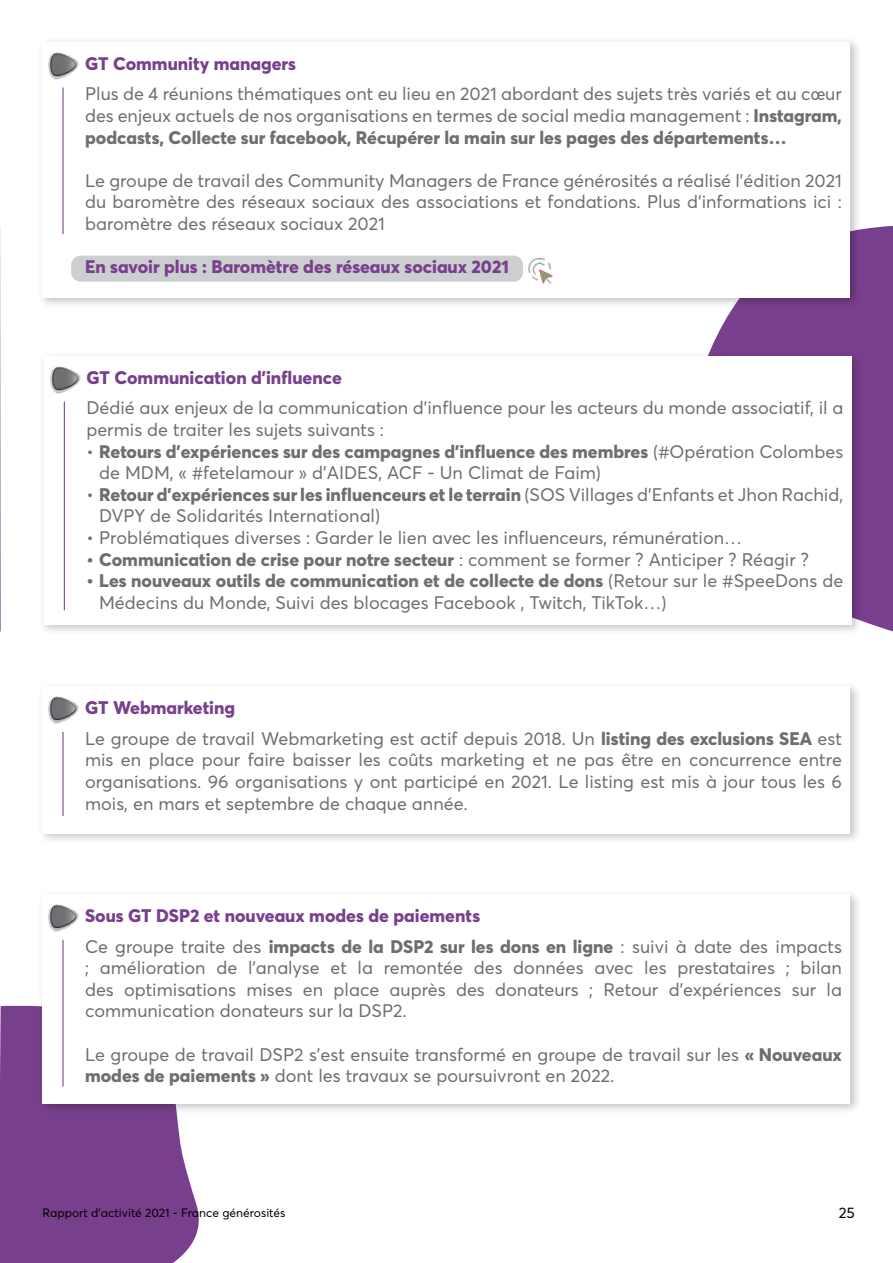
<style>
.page{position:relative;width:893px;height:1263px;background:#fff}
.page>*{position:absolute;margin:0;border:0;box-sizing:border-box;transform-origin:0 0}
.t1{font:18px/21.6px "Averta";color:#6d6e71}
.t2{font:800 18px "Averta";color:#783f8d}
.t3{font:800 18px "Averta";color:#6d6e71}
.t4{font:15px "Averta";color:#000}
.t5{font:12px "Averta";color:#000}
.s1{font-weight:800}
.s2{font-weight:400}
</style>
<div class="page">
<div style="left:0;top:1005px;width:199px;height:258px;background:#783f8d"></div>
<svg style="left:0;top:226px;width:1px;height:406px"></svg>
<div style="left:710px;top:226px;width:183px;height:406px;background:#783f8d"></div>
<div style="left:37px;top:37px;width:825px;height:272px;background:#000;opacity:.23"></div>
<div style="left:43px;top:42px;width:807px;height:256px;background:#fff"></div>
<div style="left:71px;top:256px;width:452px;height:26px;background:#cdcecf;border-radius:9px"></div>
<div style="left:37px;top:889px;width:825px;height:225px;background:#000;opacity:.23"></div>
<div style="left:43px;top:894px;width:807px;height:209px;background:#fff"></div>
<div style="left:39px;top:351px;width:824px;height:284px;background:#000;opacity:.23"></div>
<div style="left:44px;top:356px;width:808px;height:268px;background:#fff"></div>
<div style="left:37px;top:681px;width:825px;height:164px;background:#000;opacity:.23"></div>
<div style="left:43px;top:686px;width:807px;height:147px;background:#fff"></div>
<img style="left:48px;top:52px;width:31px;height:27px">
<img style="left:48px;top:905px;width:31px;height:26px">
<img style="left:50px;top:366px;width:31px;height:27px">
<img style="left:48px;top:697px;width:31px;height:27px">
<hr style="left:62px;top:88px;width:2px;height:146px;background:#783f8d">
<hr style="left:62px;top:940px;width:2px;height:146px;background:#783f8d">
<hr style="left:64px;top:402px;width:1px;height:208px;background:#783f8d">
<hr style="left:62px;top:732px;width:2px;height:84px;background:#783f8d">
<img style="left:528px;top:257px;width:25px;height:27px">
<p class="t2" style="left:85px;top:52px;width:213px">GT Community managers</p>
<p class="t1" style="left:85px;top:83px;width:758px;text-align:justify">Plus de 4 réunions thématiques ont eu lieu en 2021 abordant des sujets très variés et au cœur des enjeux actuels de nos organisations en termes de social media management : <span class="s1">Instagram, podcasts, Collecte sur facebook, Récupérer la main sur les pages des départements…</span></p>
<p class="t1" style="left:85px;top:169px;width:758px;text-align:justify">Le groupe de travail des Community Managers de France générosités a réalisé l’édition 2021 du baromètre des réseaux sociaux des associations et fondations. Plus d’informations ici : baromètre des réseaux sociaux 2021</p>
<p class="t2" style="left:85px;top:255px;width:425px">En savoir plus : Baromètre des réseaux sociaux 2021</p>
<p class="t2" style="left:86px;top:366px;width:257px">GT Communication d’influence</p>
<p class="t1" style="left:86px;top:397px;width:758px">Dédié aux enjeux de la communication d’influence pour les acteurs du monde associatif, il a permis de traiter les sujets suivants :</p>
<p class="t1" style="left:99px;top:440px;width:746px;text-indent:-13px">• <span class="s1">Retours d’expériences sur des campagnes d’influence des membres</span> (#Opération Colombes de MDM, « #fetelamour » d’AIDES, ACF - Un Climat de Faim)</p>
<p class="t1" style="left:99px;top:484px;width:746px;text-indent:-13px">• <span class="s1">Retour d’expériences sur les influenceurs et le terrain</span> (SOS Villages d’Enfants et Jhon Rachid,<br>DVPY de Solidarités International)</p>
<p class="t1" style="left:86px;top:527px;width:657px">• Problématiques diverses : Garder le lien avec les influenceurs, rémunération…</p>
<p class="t3" style="left:86px;top:548px;width:724px">• Communication de crise pour notre secteur <span class="s2">: comment se former ? Anticiper ? Réagir ?</span></p>
<p class="t1" style="left:99px;top:570px;width:746px;text-indent:-13px"><span class="s1">• Les nouveaux outils de communication et de collecte de dons</span> (Retour sur le #SpeeDons de<br>Médecins du Monde, Suivi des blocages Facebook , Twitch, TikTok…)</p>
<p class="t2" style="left:85px;top:696px;width:152px">GT Webmarketing</p>
<p class="t1" style="left:85px;top:727px;width:758px;text-align:justify">Le groupe de travail Webmarketing est actif depuis 2018. Un <span class="s1">listing des exclusions SEA</span> est mis en place pour faire baisser les coûts marketing et ne pas être en concurrence entre organisations. 96 organisations y ont participé en 2021. Le listing est mis à jour tous les 6 mois, en mars et septembre de chaque année.</p>
<p class="t2" style="left:85px;top:904px;width:397px">Sous GT DSP2 et nouveaux modes de paiements</p>
<p class="t1" style="left:85px;top:935px;width:758px;text-align:justify">Ce groupe traite des <span class="s1">impacts de la DSP2 sur les dons en ligne</span> : suivi à date des impacts ; amélioration de l’analyse et la remontée des données avec les prestataires ; bilan des optimisations mises en place auprès des donateurs ; Retour d’expériences sur la communication donateurs sur la DSP2.</p>
<p class="t1" style="left:85px;top:1043px;width:758px">Le groupe de travail DSP2 s’est ensuite transformé en groupe de travail sur les <span class="s1">« Nouveaux modes de paiements »</span> dont les travaux se poursuivront en 2022.</p>
<p class="t5" style="left:43px;top:1205px;width:244px">Rapport d’activité 2021 - France générosités</p>
<p class="t4" style="left:839px;top:1203px;width:18px">25</p>
</div>
